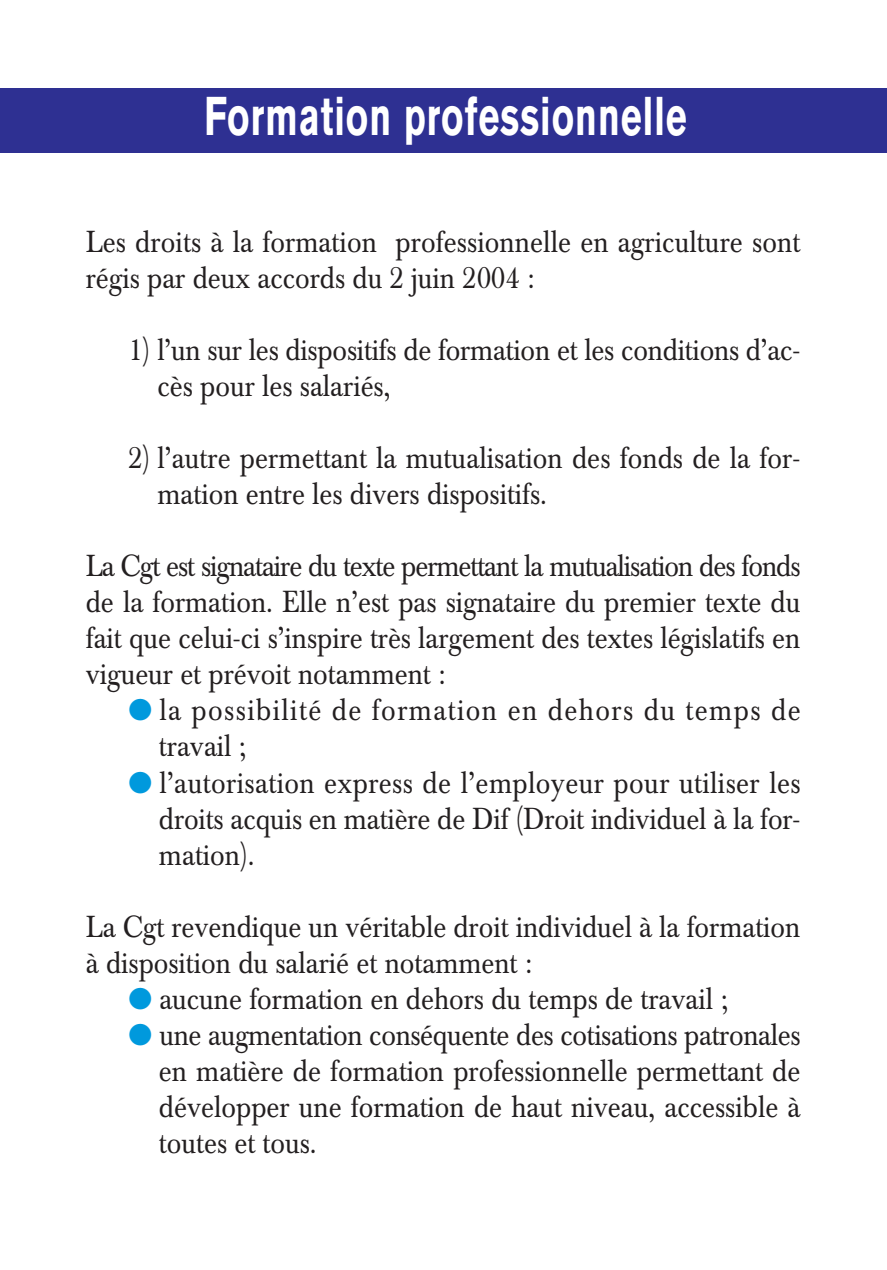
<style>
.page{position:relative;width:887px;height:1270px;background:#fff}
.page>*{position:absolute;margin:0;border:0;box-sizing:border-box;transform-origin:0 0}
.t1{font:700 54px "Akzidenz Grotesk BE";letter-spacing:.03em;color:#fff;scale:.67 1}
.t2{font:30px/36px "Baskerville BE";color:#231f20;scale:.9 1}
.t3{font:30px/36px "Baskerville BE";letter-spacing:.055em;color:#231f20;scale:.9 1}
.s1{color:#09d}
</style>
<div class="page">
<div style="left:0;top:88px;width:886px;height:65px;background:#2e3092"></div>
<h1 class="t1" style="left:204px;top:96px;width:721px">Formation professionnelle</h1>
<p class="t2" style="left:86px;top:227px;width:795px">Les droits à la formation professionnelle en agriculture sont régis par deux accords du 2 juin 2004 :</p>
<p class="t2" style="left:157px;top:335px;width:715px;text-indent:-29px">1) l’un sur les dispositifs de formation et les conditions d’ac&shy;cès pour les salariés,</p>
<p class="t2" style="left:157px;top:443px;width:715px;text-indent:-29px">2) l’autre permettant la mutualisation des fonds de la for&shy;mation entre les divers dispositifs.</p>
<p class="t2" style="left:86px;top:551px;width:795px;text-align:justify">La Cgt est signataire du texte permettant la mutualisation des fonds de la formation. Elle n’est pas signataire du premier texte du fait que celui-ci s’inspire très largement des textes législatifs en vigueur et prévoit notamment :</p>
<p class="t3" style="left:159px;top:695px;width:714px;text-indent:-31px"><span class="s1">●</span> la possibilité de formation en dehors du temps de travail ;</p>
<p class="t2" style="left:159px;top:767px;width:714px;text-align:justify;text-indent:-31px"><span class="s1">●</span> l’autorisation express de l’employeur pour utiliser les droits acquis en matière de Dif (Droit individuel à la for&shy;mation).</p>
<p class="t2" style="left:86px;top:911px;width:795px">La Cgt revendique un véritable droit individuel à la formation à disposition du salarié et notamment :</p>
<p class="t2" style="left:128px;top:983px;width:668px"><span class="s1">●</span> aucune formation en dehors du temps de travail ;</p>
<p class="t2" style="left:159px;top:1019px;width:714px;text-align:justify;text-indent:-31px"><span class="s1">●</span> une augmentation conséquente des cotisations patronales en matière de formation professionnelle permettant de développer une formation de haut niveau, accessible à toutes et tous.</p>
</div>
